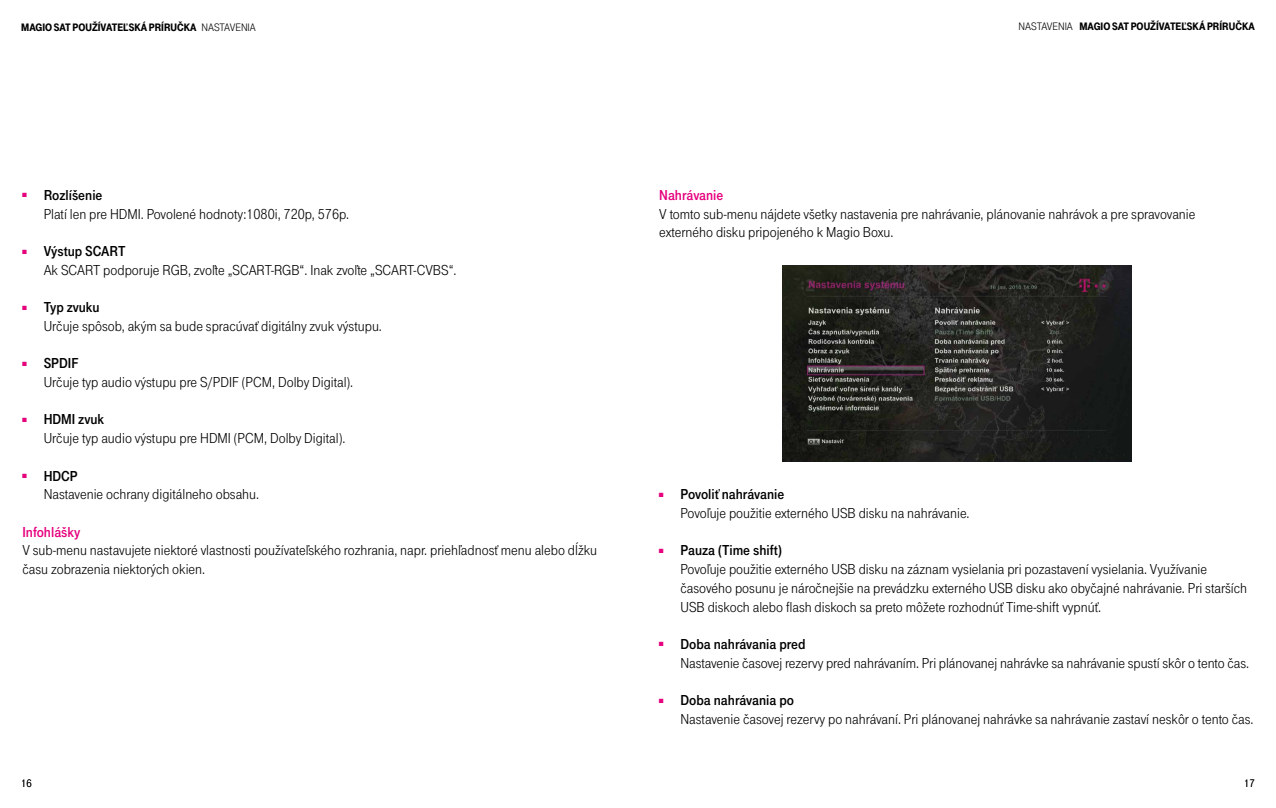
<style>
.page{position:relative;width:1276px;height:808px;background:#fff}
.page>*{position:absolute;margin:0;border:0;box-sizing:border-box;transform-origin:0 0}
.t1{font:15px/18.8px "Tele Grotesk Norm";color:#000}
.t2{font:15px "Tele Grotesk Fett";color:#000}
.t3{font:15px "Tele Grotesk Fett";color:#e6007d}
.t4{font:11.25px "Tele Grotesk Ultr";color:#000}
.t5{font:11.25px "Tele Grotesk Norm";color:#000}
.s1{font-family:"Tele Grotesk Norm"}
.s2{font-family:"Tele Logo";font-size:30px;color:#e6007d}
</style>
<div class="page">
<img style="left:782px;top:265px;width:349px;height:197px">
<p class="t4" style="left:21px;top:21px;width:236px">MAGIO SAT POUŽÍVATEĽSKÁ PRÍRUČKA <span class="s1">NASTAVENIA</span></p>
<p class="t4" style="left:1018px;top:20px;width:238px"><span class="s1">NASTAVENIA</span> MAGIO SAT POUŽÍVATEĽSKÁ PRÍRUČKA</p>
<p class="t2" style="left:22px;top:186px;width:82px"><span class="s2">§</span> Rozlíšenie</p>
<p class="t1" style="left:44px;top:204px;width:307px">Platí len pre HDMI. Povolené hodnoty:1080i, 720p, 576p.</p>
<p class="t2" style="left:22px;top:243px;width:105px"><span class="s2">§</span> Výstup SCART</p>
<p class="t1" style="left:44px;top:261px;width:414px">Ak SCART podporuje RGB, zvoľte „SCART-RGB“. Inak zvoľte „SCART-CVBS“.</p>
<p class="t2" style="left:22px;top:299px;width:79px"><span class="s2">§</span> Typ zvuku</p>
<p class="t1" style="left:44px;top:317px;width:340px">Určuje spôsob, akým sa bude spracúvať digitálny zvuk výstupu.</p>
<p class="t2" style="left:22px;top:355px;width:58px"><span class="s2">§</span> SPDIF</p>
<p class="t1" style="left:44px;top:373px;width:311px">Určuje typ audio výstupu pre S/PDIF (PCM, Dolby Digital).</p>
<p class="t2" style="left:22px;top:411px;width:83px"><span class="s2">§</span> HDMI zvuk</p>
<p class="t1" style="left:44px;top:429px;width:303px">Určuje typ audio výstupu pre HDMI (PCM, Dolby Digital).</p>
<p class="t2" style="left:22px;top:467px;width:57px"><span class="s2">§</span> HDCP</p>
<p class="t1" style="left:44px;top:485px;width:217px">Nastavenie ochrany digitálneho obsahu.</p>
<p class="t3" style="left:22px;top:523px;width:60px">Infohlášky</p>
<p class="t1" style="left:22px;top:541px;width:576px">V sub-menu nastavujete niektoré vlastnosti používateľského rozhrania, napr. priehľadnosť menu alebo dĺžku času zobrazenia niektorých okien.</p>
<p class="t3" style="left:659px;top:186px;width:66px">Nahrávanie</p>
<p class="t1" style="left:659px;top:204px;width:537px">V tomto sub-menu nájdete všetky nastavenia pre nahrávanie, plánovanie nahrávok a pre spravovanie externého disku pripojeného k Magio Boxu.</p>
<p class="t2" style="left:659px;top:486px;width:126px"><span class="s2">§</span> Povoliť nahrávanie</p>
<p class="t1" style="left:680px;top:504px;width:290px">Povoľuje použitie externého USB disku na nahrávanie.</p>
<p class="t2" style="left:659px;top:542px;width:124px"><span class="s2">§</span> Pauza (Time shift)</p>
<p class="t1" style="left:680px;top:560px;width:568px">Povoľuje použitie externého USB disku na záznam vysielania pri pozastavení vysielania. Využívanie časového posunu je náročnejšie na prevádzku externého USB disku ako obyčajné nahrávanie. Pri starších<br>USB diskoch alebo flash diskoch sa preto môžete rozhodnúť Time-shift vypnúť.</p>
<p class="t2" style="left:659px;top:635px;width:148px"><span class="s2">§</span> Doba nahrávania pred</p>
<p class="t1" style="left:680px;top:653px;width:570px">Nastavenie časovej rezervy pred nahrávaním. Pri plánovanej nahrávke sa nahrávanie spustí skôr o tento čas.</p>
<p class="t2" style="left:659px;top:692px;width:136px"><span class="s2">§</span> Doba nahrávania po</p>
<p class="t1" style="left:680px;top:710px;width:574px">Nastavenie časovej rezervy po nahrávaní. Pri plánovanej nahrávke sa nahrávanie zastaví neskôr o tento čas.</p>
<p class="t5" style="left:21px;top:777px;width:12px">16</p>
<p class="t5" style="left:1244px;top:777px;width:12px">17</p>
</div>
